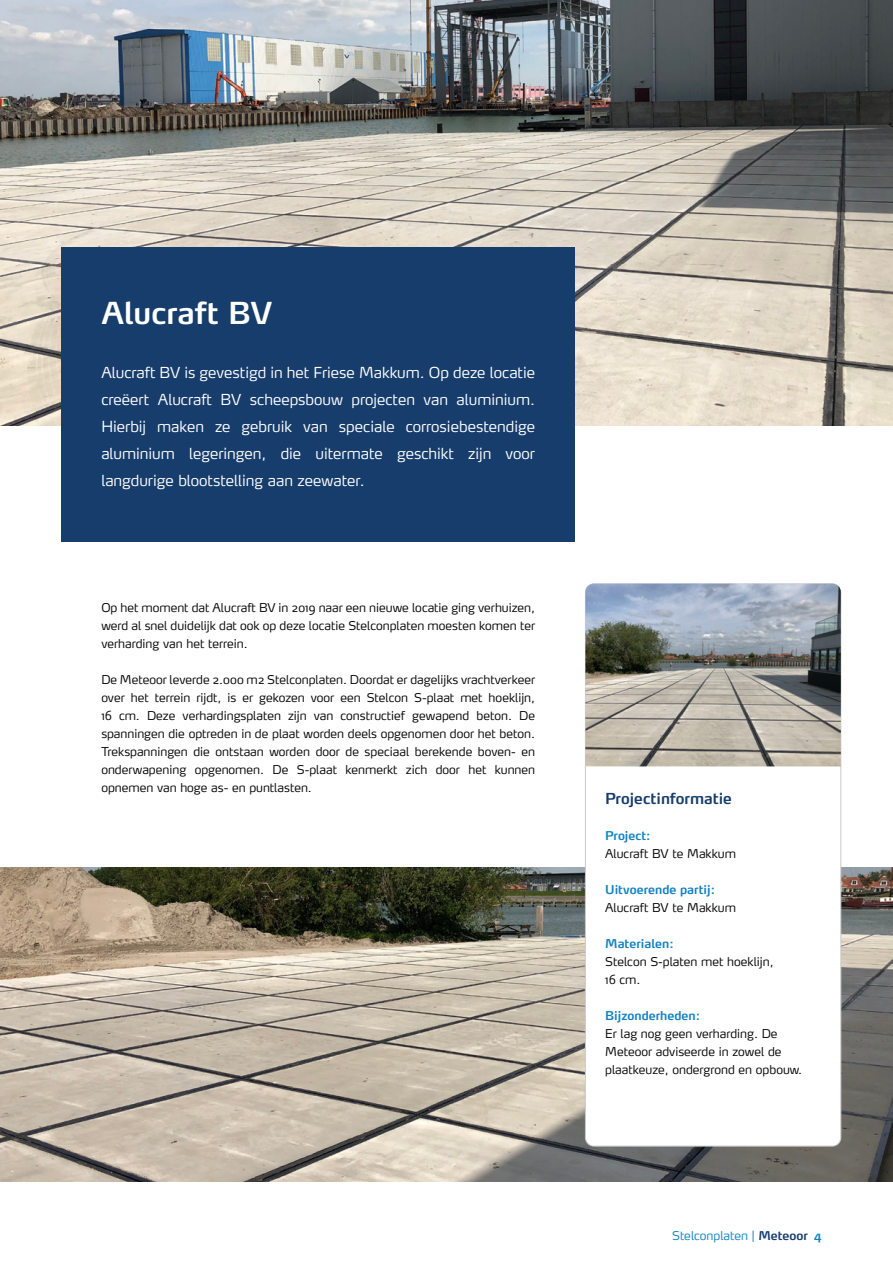
<style>
.page{position:relative;width:893px;height:1263px;background:#fff}
.page>*{position:absolute;margin:0;border:0;box-sizing:border-box;transform-origin:0 0}
.t1{font:600 30px "Max";color:#fff}
.t2{font:300 15px/27px "Max";color:#fff;text-align:justify}
.t3{font:600 15px "Max";color:#173d6c}
.t4{font:300 12px/18px "Max";color:#000;text-align:justify}
.t5{font:600 12px "Max";color:#0e81c5}
.t6{font:300 12px "Max";color:#0e81c5}
.s1{font-weight:600;color:#173d6c}
.s2{font-weight:600}
</style>
<div class="page">
<img style="left:0;top:868px;width:893px;height:313px">
<img style="left:0;top:0;width:893px;height:425px">
<div style="left:62px;top:247px;width:513px;height:295px;background:#173d6c"></div>
<div style="left:585px;top:584px;width:256px;height:562px;background:#fff;border-radius:9px"></div>
<img style="left:585px;top:584px;width:256px;height:182px">
<h1 class="t1" style="left:101px;top:294px;width:172px">Alucraft BV</h1>
<p class="t2" style="left:101px;top:359px;width:435px">Alucraft BV is gevestigd in het Friese Makkum. Op deze locatie creëert Alucraft BV scheepsbouw projecten van aluminium.<br>Hierbij maken ze gebruik van speciale corrosiebestendige aluminium legeringen, die uitermate geschikt zijn voor langdurige blootstelling aan zeewater.</p>
<p class="t4" style="left:101px;top:599px;width:435px">Op het moment dat Alucraft BV in 2019 naar een nieuwe locatie ging verhuizen, werd al snel duidelijk dat ook op deze locatie Stelconplaten moesten komen ter verharding van het terrein.</p>
<p class="t4" style="left:101px;top:671px;width:435px">De Meteoor leverde 2.000 m2 Stelconplaten. Doordat er dagelijks vrachtverkeer over het terrein rijdt, is er gekozen voor een Stelcon S-plaat met hoeklijn, 16 cm. Deze verhardingsplaten zijn van constructief gewapend beton. De spanningen die optreden in de plaat worden deels opgenomen door het beton.<br>Trekspanningen die ontstaan worden door de speciaal berekende boven- en onderwapening opgenomen. De S-plaat kenmerkt zich door het kunnen opnemen van hoge as- en puntlasten.</p>
<p class="t3" style="left:605px;top:789px;width:128px">Projectinformatie</p>
<p class="t5" style="left:605px;top:828px;width:47px">Project:</p>
<p class="t4" style="left:605px;top:844px;width:132px">Alucraft BV te Makkum</p>
<p class="t5" style="left:605px;top:882px;width:111px">Uitvoerende partij:</p>
<p class="t4" style="left:605px;top:898px;width:132px">Alucraft BV te Makkum</p>
<p class="t5" style="left:605px;top:936px;width:70px">Materialen:</p>
<p class="t4" style="left:605px;top:952px;width:170px">Stelcon S-platen met hoeklijn,<br>16 cm.</p>
<p class="t5" style="left:605px;top:1008px;width:96px">Bijzonderheden:</p>
<p class="t4" style="left:605px;top:1024px;width:199px;text-align:left">Er lag nog geen verharding. De<br>Meteoor adviseerde in zowel de plaatkeuze, ondergrond en opbouw.</p>
<p class="t6" style="left:672px;top:1228px;width:151px">Stelconplaten | <span class="s1">Meteoor</span> <span class="s2">4</span></p>
</div>
